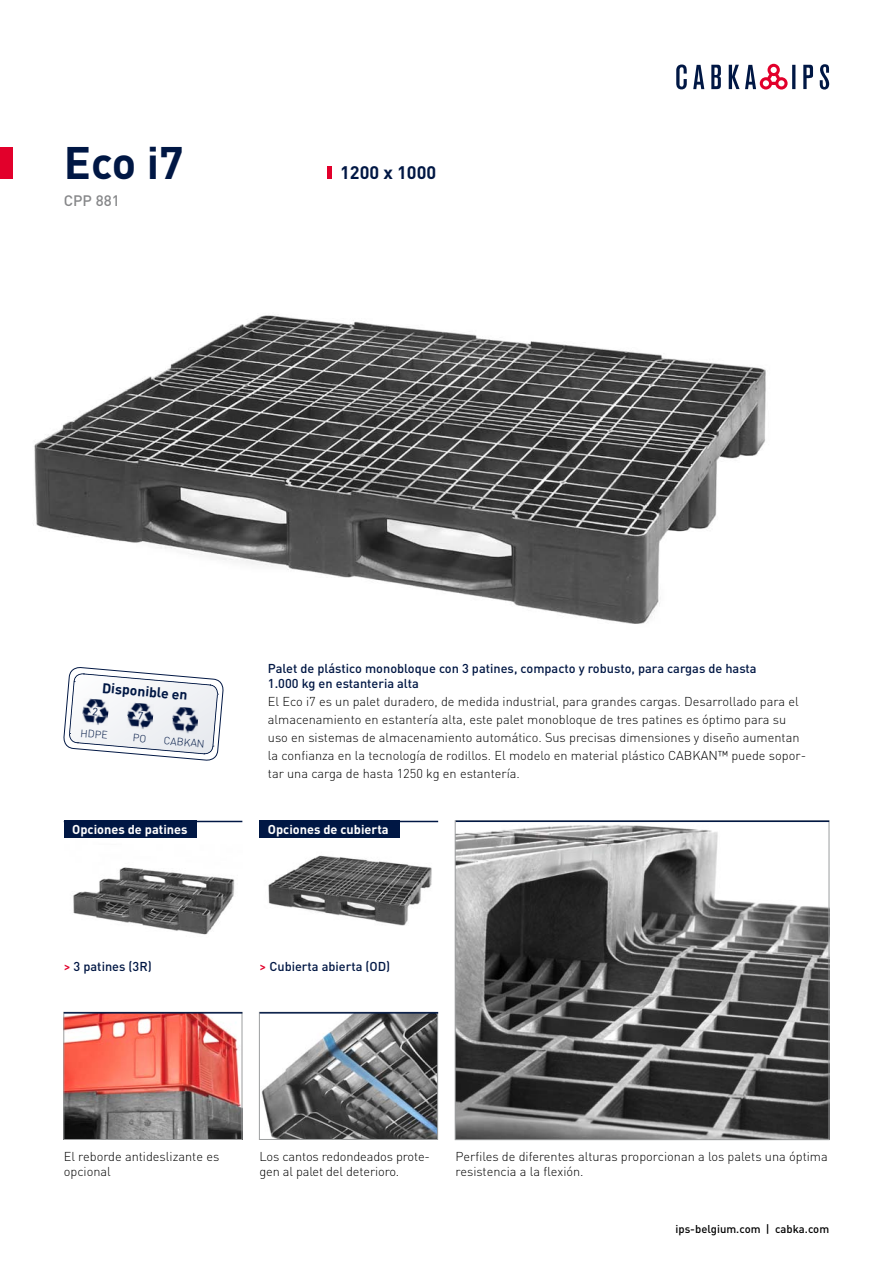
<style>
.page{position:relative;width:893px;height:1263px;background:#fff}
.page>*{position:absolute;margin:0;border:0;box-sizing:border-box;transform-origin:0 0}
.t1{font:700 45px "DIN Pro";color:#001744}
.t2{font:700 18px "DIN Pro";color:#001744}
.t3{font:500 15px "DIN Pro";color:#87888a}
.t4{font:700 13.95px "DIN Pro";color:#001744}
.t5{font:300 12.75px/18px "DIN Pro";color:#000}
.t6{font:500 12.75px/15.3px "DIN Pro";color:#001744}
.t7{font:700 12.75px "DIN Pro";color:#fff}
.t8{font:500 11.25px "DIN Pro";color:#000}
.t9{font:300 10.5px "DIN Pro";color:#001744}
.s1{color:#e2002b}
</style>
<div class="page">
<div style="left:0;top:147px;width:13px;height:32px;background:#e2002b"></div>
<div style="left:327px;top:166px;width:5px;height:13px;background:#e2002b"></div>
<img style="left:34px;top:315px;width:732px;height:309px">
<img style="left:73px;top:867px;width:162px;height:68px">
<img style="left:268px;top:855px;width:164px;height:71px">
<img style="left:457px;top:822px;width:370px;height:316px">
<img style="left:261px;top:1014px;width:175px;height:124px">
<div style="left:259px;top:1012px;width:179px;height:128px;border:1px solid #9c9e9f"></div>
<img style="left:66px;top:1014px;width:174px;height:124px">
<div style="left:64px;top:1012px;width:178px;height:128px;border:1px solid #9c9e9f"></div>
<hr style="left:892px;top:1191px;width:1px;height:72px;background:#ebedf1">
<hr style="left:64px;top:821px;width:178px;height:1px;background:#001744">
<hr style="left:260px;top:821px;width:178px;height:1px;background:#001744">
<hr style="left:260px;top:1012px;width:178px;height:1px;background:#001744">
<hr style="left:456px;top:820px;width:373px;height:2px;background:#001744">
<hr style="left:64px;top:1012px;width:178px;height:1px;background:#001744">
<div style="left:64px;top:821px;width:132px;height:17px;background:#001744"></div>
<div style="left:259px;top:821px;width:141px;height:17px;background:#001744"></div>
<svg style="left:676px;top:64px;width:153px;height:26px"></svg>
<svg style="left:63px;top:667px;width:161px;height:94px"></svg>
<h1 class="t1" style="left:64px;top:132px;width:121px">Eco i7</h1>
<p class="t3" style="left:64px;top:191px;width:57px">CPP 881</p>
<h2 class="t2" style="left:340px;top:160px;width:98px">1200 x 1000</h2>
<p class="t4" style="left:103px;top:678px;width:87px;rotate:5deg">Disponible en</p>
<p class="t9" style="left:81px;top:726px;width:29px;rotate:5deg">HDPE</p>
<p class="t9" style="left:165px;top:733px;width:42px;rotate:5deg">CABKAN</p>
<p class="t7" style="left:72px;top:821px;width:117px">Opciones de patines</p>
<p class="t6" style="left:268px;top:660px;width:490px">Palet de plástico monobloque con 3 patines, compacto y robusto, para cargas de hasta<br>1.000 kg en estanteria alta</p>
<p class="t5" style="left:268px;top:692px;width:540px">El Eco i7 es un palet duradero, de medida industrial, para grandes cargas. Desarrollado para el almacenamiento en estantería alta, este palet monobloque de tres patines es óptimo para su uso en sistemas de almacenamiento automático. Sus precisas dimensiones y diseño aumentan la confianza en la tecnología de rodillos. El modelo en material plástico CABKAN™ puede sopor&shy;tar una carga de hasta 1250 kg en estantería.</p>
<p class="t7" style="left:268px;top:821px;width:122px">Opciones de cubierta</p>
<p class="t6" style="left:64px;top:958px;width:90px"><span class="s1">&gt;</span> 3 patines (3R)</p>
<p class="t6" style="left:260px;top:958px;width:132px"><span class="s1">&gt;</span> Cubierta abierta (OD)</p>
<p class="t5" style="left:64px;top:1148px;width:157px;line-height:15px">El reborde antideslizante es opcional</p>
<p class="t5" style="left:259px;top:1148px;width:172px;line-height:15px">Los cantos redondeados prote&shy;gen al palet del deterioro.</p>
<p class="t5" style="left:456px;top:1148px;width:374px;line-height:15px">Perfiles de diferentes alturas proporcionan a los palets una óptima resistencia a la flexión.</p>
<p class="t8" style="left:675px;top:1221px;width:155px">ips-belgium.com | cabka.com</p>
</div>
